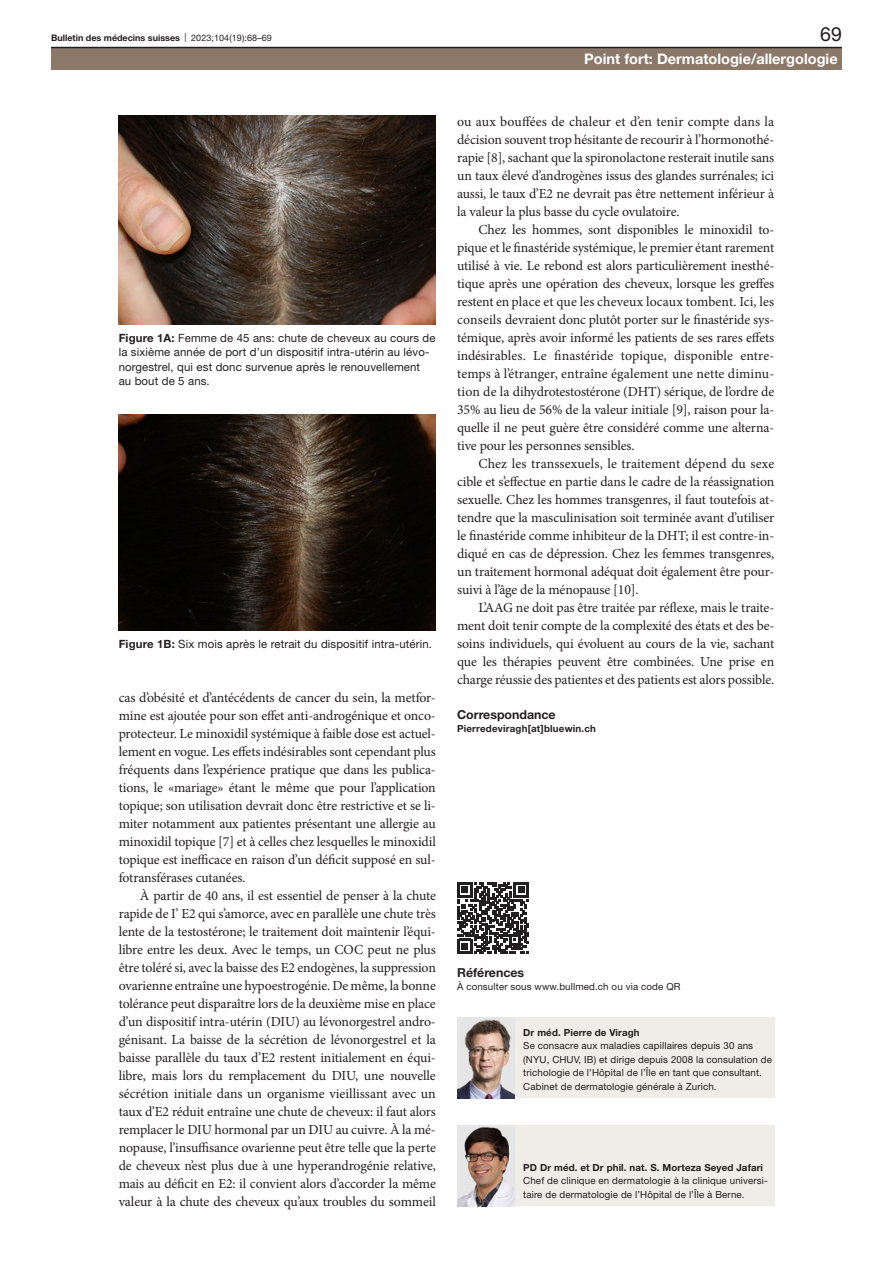
<style>
.page{position:relative;width:893px;height:1263px;background:#fff}
.page>*{position:absolute;margin:0;border:0;box-sizing:border-box;transform-origin:0 0}
.t1{font:19.5px "Helvetica Neue LT Pro";color:#231f20}
.t2{font:700 14.55px "Helvetica Neue LT Pro";color:#fff}
.paragraph-indent{font:13.8px/18px "Minion Pro";letter-spacing:-.01em;color:#231f20;text-align:justify}
.correspondence-head{font:700 12.3px "Helvetica Neue LT Pro";color:#231f20}
.online-ref-head{font:700 12.3px "Helvetica Neue LT Pro";color:#231f20}
.figure-caption{font:11.4px/14.2px "Helvetica Neue LT Pro";letter-spacing:.01em;color:#231f20}
.affiliations-small{font:9.75px/13.5px "Helvetica Neue LT Pro";letter-spacing:.01em;color:#231f20}
.authors-small{font:700 9.75px "Helvetica Neue LT Pro";letter-spacing:.01em;color:#231f20}
.online-ref{font:9.75px "Helvetica Neue LT Pro";letter-spacing:.01em;color:#231f20}
.correspondence-e-mai{font:700 9.75px "Helvetica Neue LT Pro";letter-spacing:.02em;color:#231f20}
.t3{font:700 9px "Helvetica Neue LT Pro";color:#231f20}
.s1{font-weight:400}
.s2{font-weight:700}
</style>
<div class="page">
<div style="left:457px;top:1125px;width:317px;height:81px;background:#f0ece7"></div>
<div style="left:457px;top:1017px;width:317px;height:81px;background:#f0ece7"></div>
<img style="left:457px;top:1125px;width:58px;height:81px">
<img style="left:457px;top:1017px;width:58px;height:81px">
<img style="left:119px;top:115px;width:317px;height:209px">
<img style="left:119px;top:414px;width:317px;height:216px">
<svg style="left:457px;top:882px;width:72px;height:72px"></svg>
<div style="left:51px;top:48px;width:791px;height:22px;background:#8b7869"></div>
<hr style="left:51px;top:47px;width:791px;height:1px;background:#231f20">
<p class="t3" style="left:51px;top:32px;width:222px">Bulletin des médecins suisses <span class="s1">| 2023;104(19):68–69</span></p>
<h1 class="t1" style="left:820px;top:22px;width:23px">69</h1>
<p class="figure-caption" style="left:119px;top:331px;width:318px"><span class="s2">Figure 1A:</span> Femme de 45 ans: chute de cheveux au cours de la sixième année de port d’un dispositif intra-utérin au lévo&shy;norgestrel, qui est donc survenue après le renouvellement au bout de 5 ans.</p>
<p class="figure-caption" style="left:119px;top:637px;width:315px"><span class="s2">Figure 1B:</span> Six mois après le retrait du dispositif intra-utérin.</p>
<p class="paragraph-indent" style="left:119px;top:689px;width:319px">cas d’obésité et d’antécédents de cancer du sein, la metfor&shy;mine est ajoutée pour son effet anti-androgénique et onco&shy;protecteur. Le minoxidil systémique à faible dose est actuel&shy;lement en vogue. Les effets indésirables sont cependant plus fréquents dans l’expérience pratique que dans les publica&shy;tions, le «mariage» étant le même que pour l’application topique; son utilisation devrait donc être restrictive et se li&shy;miter notamment aux patientes présentant une allergie au minoxidil topique [7] et à celles chez lesquelles le minoxidil topique est inefficace en raison d’un déficit supposé en sul&shy;fotransférases cutanées.</p>
<p class="paragraph-indent" style="left:119px;top:887px;width:319px;text-indent:21px">À partir de 40 ans, il est essentiel de penser à la chute rapide de I’ E2 qui s’amorce, avec en parallèle une chute très lente de la testostérone; le traitement doit maintenir l’équi&shy;libre entre les deux. Avec le temps, un COC peut ne plus être toléré si, avec la baisse des E2 endogènes, la suppression ovarienne entraîne une hypoestrogénie. De même, la bonne tolérance peut disparaître lors de la deuxième mise en place d’un dispositif intra-utérin (DIU) au lévonorgestrel andro&shy;génisant. La baisse de la sécrétion de lévonorgestrel et la baisse parallèle du taux d’E2 restent initialement en équi&shy;libre, mais lors du remplacement du DIU, une nouvelle sécrétion initiale dans un organisme vieillissant avec un taux d’E2 réduit entraîne une chute de cheveux: il faut alors remplacer le DIU hormonal par un DIU au cuivre. À la mé&shy;nopause, l’insuffisance ovarienne peut être telle que la perte de cheveux n’est plus due à une hyperandrogénie relative, mais au déficit en E2: il convient alors d’accorder la même valeur à la chute des cheveux qu’aux troubles du sommeil</p>
<p class="t2" style="left:584px;top:49px;width:255px">Point fort: Dermatologie/allergologie</p>
<p class="paragraph-indent" style="left:457px;top:113px;width:319px">ou aux bouffées de chaleur et d’en tenir compte dans la décision souvent trop hésitante de recourir à l’hormonothé&shy;rapie [8], sachant que la spironolactone resterait inutile sans un taux élevé d’androgènes issus des glandes surrénales; ici aussi, le taux d’E2 ne devrait pas être nettement inférieur à la valeur la plus basse du cycle ovulatoire.</p>
<p class="paragraph-indent" style="left:457px;top:221px;width:319px;text-indent:21px">Chez les hommes, sont disponibles le minoxidil to&shy;pique et le finastéride systémique, le premier étant rarement utilisé à vie. Le rebond est alors particulièrement inesthé&shy;tique après une opération des cheveux, lorsque les greffes restent en place et que les cheveux locaux tombent. Ici, les conseils devraient donc plutôt porter sur le finastéride sys&shy;témique, après avoir informé les patients de ses rares effets indésirables. Le finastéride topique, disponible entre&shy;temps à l’étranger, entraîne également une nette diminu&shy;tion de la dihydrotestostérone (DHT) sérique, de l’ordre de 35% au lieu de 56% de la valeur initiale [9], raison pour la&shy;quelle il ne peut guère être considéré comme une alterna&shy;tive pour les personnes sensibles.</p>
<p class="paragraph-indent" style="left:457px;top:455px;width:319px;text-indent:21px">Chez les transsexuels, le traitement dépend du sexe cible et s’effectue en partie dans le cadre de la réassignation sexuelle. Chez les hommes transgenres, il faut toutefois at&shy;tendre que la masculinisation soit terminée avant d’utiliser le finastéride comme inhibiteur de la DHT; il est contre-in&shy;diqué en cas de dépression. Chez les femmes transgenres, un traitement hormonal adéquat doit également être pour&shy;suivi à l’âge de la ménopause [10].</p>
<p class="paragraph-indent" style="left:457px;top:599px;width:319px;text-indent:21px">L’AAG ne doit pas être traitée par réflexe, mais le traite&shy;ment doit tenir compte de la complexité des états et des be&shy;soins individuels, qui évoluent au cours de la vie, sachant que les thérapies peuvent être combinées. Une prise en charge réussie des patientes et des patients est alors possible.</p>
<p class="correspondence-head" style="left:457px;top:706px;width:100px">Correspondance</p>
<p class="correspondence-e-mai" style="left:457px;top:722px;width:140px">Pierredeviragh[at]bluewin.ch</p>
<p class="online-ref-head" style="left:457px;top:964px;width:69px">Références</p>
<p class="online-ref" style="left:457px;top:981px;width:225px">À consulter sous www.bullmed.ch ou via code QR</p>
<p class="authors-small" style="left:523px;top:1026px;width:118px">Dr méd. Pierre de Viragh</p>
<p class="affiliations-small" style="left:523px;top:1039px;width:250px">Se consacre aux maladies capillaires depuis 30 ans (NYU, CHUV, IB) et dirige depuis 2008 la consulation de trichologie de l’Hôpital de l’Île en tant que consultant.<br>Cabinet de dermatologie générale à Zurich.</p>
<p class="authors-small" style="left:523px;top:1161px;width:241px">PD Dr méd. et Dr phil. nat. S. Morteza Seyed Jafari</p>
<p class="affiliations-small" style="left:523px;top:1174px;width:246px">Chef de clinique en dermatologie à la clinique universi&shy;taire de dermatologie de l’Hôpital de l’Île à Berne.</p>
</div>
